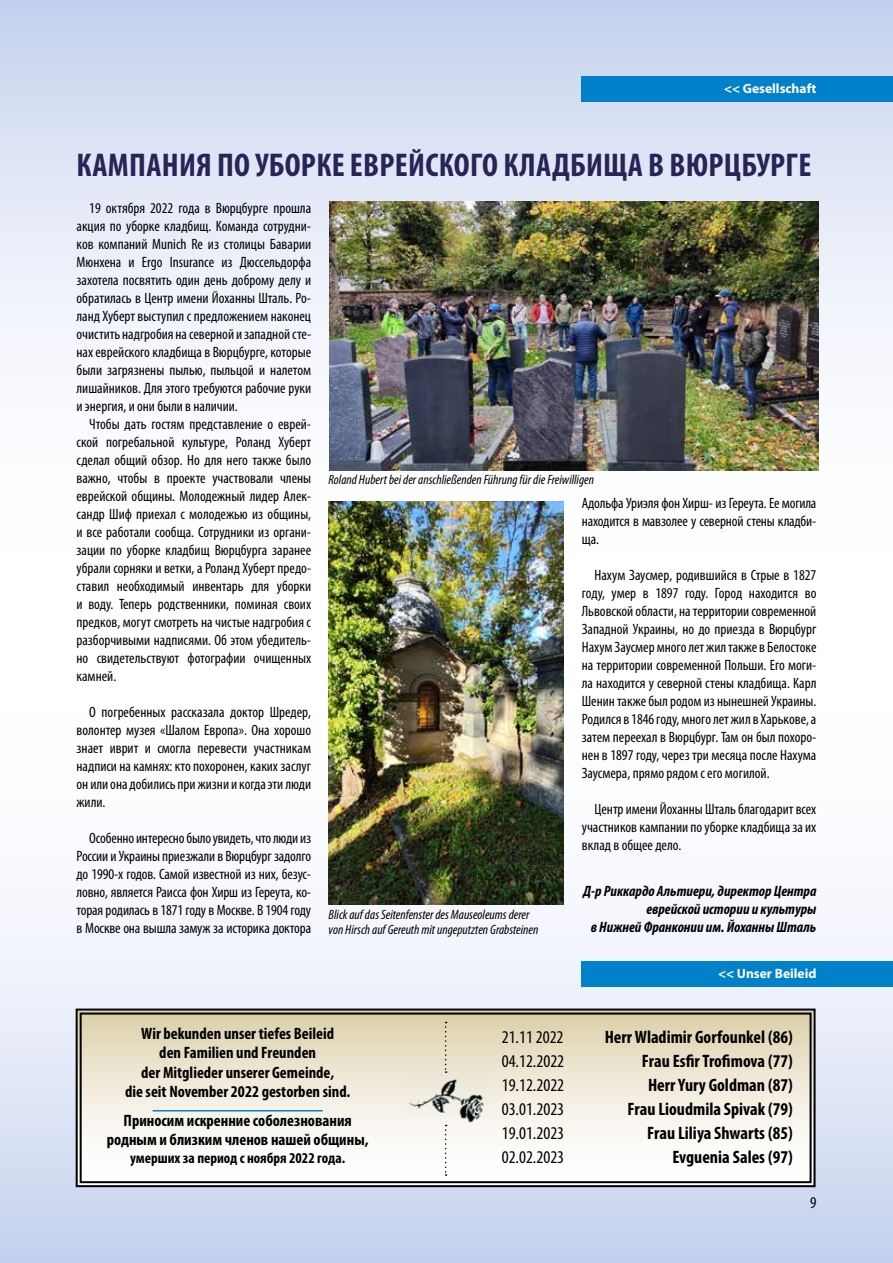
<style>
.page{position:relative;width:893px;height:1263px;background:#fff}
.page>*{position:absolute;margin:0;border:0;box-sizing:border-box;transform-origin:0 0}
.t1{font:700 condensed 33px "Myriad Pro";letter-spacing:.01em;color:#272556}
.t2{font:700 condensed 18px "Myriad Pro";color:#000}
.t3{font:condensed 18px "Myriad Pro";color:#000}
.t4{font:700 condensed 16.5px/19.5px "Myriad Pro";color:#000;text-align:center}
.t5{font:condensed 16.5px "Myriad Pro";color:#000}
.t6{font:condensed 15px/18px "Myriad Pro";color:#000;text-align:justify}
.t7{font:italic 700 condensed 15px/18px "Myriad Pro";color:#000;text-align:right}
.t8{font:700 condensed 15px "Myriad Pro";color:#000}
.t9{font:italic condensed 13.5px/15px "Myriad Pro";color:#000}
.t10{font:700 13.5px "Myriad Pro";color:#fff}
</style>
<div class="page">
<div style="left:0;top:631px;width:893px;height:632px;background:linear-gradient(to bottom,#fff,#cdd9f1)"></div>
<svg style="left:0;top:631px;width:1px;height:632px"></svg>
<div style="left:0;top:0;width:893px;height:631px;background:linear-gradient(to bottom,#ccd8f0,#fff)"></div>
<svg style="left:0;top:0;width:1px;height:631px"></svg>
<div style="left:582px;top:77px;width:311px;height:25px;background:#0081c9"></div>
<div style="left:582px;top:961px;width:311px;height:25px;background:#0081c9"></div>
<svg style="left:75px;top:1007px;width:742px;height:181px"></svg>
<div style="left:80px;top:1012px;width:732px;height:171px;border:2px solid #000"></div>
<img style="left:404px;top:1073px;width:83px;height:52px">
<svg style="left:445px;top:1022px;width:2px;height:51px"></svg>
<svg style="left:445px;top:1125px;width:2px;height:51px"></svg>
<hr style="left:153px;top:1110px;width:170px;height:1px;background:#0081c9">
<img style="left:330px;top:202px;width:488px;height:268px">
<img style="left:329px;top:502px;width:235px;height:402px">
<p class="t10" style="left:724px;top:80px;width:94px">&lt;&lt; Gesellschaft</p>
<h1 class="t1" style="left:77px;top:144px;width:736px">КАМПАНИЯ ПО УБОРКЕ ЕВРЕЙСКОГО КЛАДБИЩА В ВЮРЦБУРГЕ</h1>
<p class="t6" style="left:77px;top:199px;width:236px;text-indent:13px">19 октября 2022 года в Вюрцбурге прошла акция по уборке кладбищ. Команда сотрудни&shy;ков компаний Munich Re из столицы Баварии Мюнхена и Ergo Insurance из Дюссельдорфа захотела посвятить один день доброму делу и обратилась в Центр имени Йоханны Шталь. Ро&shy;ланд Хуберт выступил с предложением наконец очистить надгробия на северной и западной сте&shy;нах еврейского кладбища в Вюрцбурге, которые были загрязнены пылью, пыльцой и налетом лишайников. Для этого требуются рабочие руки и энергия, и они были в наличии.</p>
<p class="t6" style="left:77px;top:415px;width:236px;text-indent:13px">Чтобы дать гостям представление о еврей&shy;ской погребальной культуре, Роланд Хуберт сделал общий обзор. Но для него также было важно, чтобы в проекте участвовали члены еврейской общины. Молодежный лидер Алек&shy;сандр Шиф приехал с молодежью из общины, и все работали сообща. Сотрудники из органи&shy;зации по уборке кладбищ Вюрцбурга заранее убрали сорняки и ветки, а Роланд Хуберт предо&shy;ставил необходимый инвентарь для уборки и воду. Теперь родственники, поминая своих предков, могут смотреть на чистые надгробия с разборчивыми надписями. Об этом убедитель&shy;но свидетельствуют фотографии очищенных камней.</p>
<p class="t6" style="left:77px;top:703px;width:236px;text-indent:13px">О погребенных рассказала доктор Шредер, волонтер музея «Шалом Европа». Она хорошо знает иврит и смогла перевести участникам надписи на камнях: кто похоронен, каких заслуг он или она добились при жизни и когда эти люди жили.</p>
<p class="t6" style="left:77px;top:829px;width:236px;text-indent:13px">Особенно интересно было увидеть, что люди из России и Украины приезжали в Вюрцбург задолго до 1990-х годов. Самой известной из них, безус&shy;ловно, является Раисса фон Хирш из Гереута, ко&shy;торая родилась в 1871 году в Москве. В 1904 году в Москве она вышла замуж за историка доктора</p>
<p class="t9" style="left:329px;top:472px;width:267px">Roland Hubert bei der anschließenden Führung für die Freiwilligen</p>
<p class="t9" style="left:329px;top:906px;width:211px">Blick auf das Seitenfenster des Mauseoleums derer von Hirsch auf Gereuth mit ungeputzten Grabsteinen</p>
<p class="t6" style="left:582px;top:493px;width:236px">Адольфа Уриэля фон Хирш- из Гереута. Ее могила находится в мавзолее у северной стены кладби&shy;ща.</p>
<p class="t6" style="left:582px;top:565px;width:236px;text-indent:13px">Нахум Заусмер, родившийся в Стрые в 1827 году, умер в 1897 году. Город находится во Львовской области, на территории современной Западной Украины, но до приезда в Вюрцбург Нахум Заусмер много лет жил также в Белостоке на территории современной Польши. Его моги&shy;ла находится у северной стены кладбища. Карл Шенин также был родом из нынешней Украины.<br>Родился в 1846 году, много лет жил в Харькове, а затем переехал в Вюрцбург. Там он был похоро&shy;нен в 1897 году, через три месяца после Нахума Заусмера, прямо рядом с его могилой.</p>
<p class="t6" style="left:582px;top:799px;width:236px;text-indent:13px">Центр имени Йоханны Шталь благодарит всех участников кампании по уборке кладбища за их вклад в общее дело.</p>
<p class="t7" style="left:583px;top:882px;width:235px">Д-р Риккардо Альтиери, директор Центра еврейской истории и культуры<br>в Нижней Франконии им. Йоханны Шталь</p>
<p class="t10" style="left:718px;top:964px;width:100px">&lt;&lt; Unser Beileid</p>
<p class="t4" style="left:125px;top:1023px;width:227px">Wir bekunden unser tiefes Beileid<br>den Familien und Freunden<br>der Mitglieder unserer Gemeinde,<br>die seit November 2022 gestorben sind.</p>
<p class="t4" style="left:107px;top:1110px;width:263px">Приносим искренние соболезнования родным и близким членов нашей общины,</p>
<p class="t8" style="left:130px;top:1149px;width:217px">умерших за период с ноября 2022 года.</p>
<p class="t3" style="left:502px;top:1026px;width:63px">21.11 2022</p>
<p class="t2" style="left:605px;top:1025px;width:189px">Herr Wladimir Gorfounkel (86)</p>
<p class="t3" style="left:502px;top:1050px;width:64px">04.12.2022</p>
<p class="t2" style="left:642px;top:1049px;width:152px">Frau Esfir Trofimova (77)</p>
<p class="t3" style="left:502px;top:1074px;width:64px">19.12.2022</p>
<p class="t2" style="left:648px;top:1073px;width:146px">Herr Yury Goldman (87)</p>
<p class="t3" style="left:502px;top:1098px;width:64px">03.01.2023</p>
<p class="t2" style="left:627px;top:1097px;width:167px">Frau Lioudmila Spivak (79)</p>
<p class="t3" style="left:502px;top:1122px;width:64px">19.01.2023</p>
<p class="t2" style="left:647px;top:1121px;width:147px">Frau Liliya Shwarts (85)</p>
<p class="t3" style="left:502px;top:1146px;width:64px">02.02.2023</p>
<p class="t2" style="left:672px;top:1145px;width:122px">Evguenia Sales (97)</p>
<p class="t5" style="left:810px;top:1193px;width:8px">9</p>
</div>
